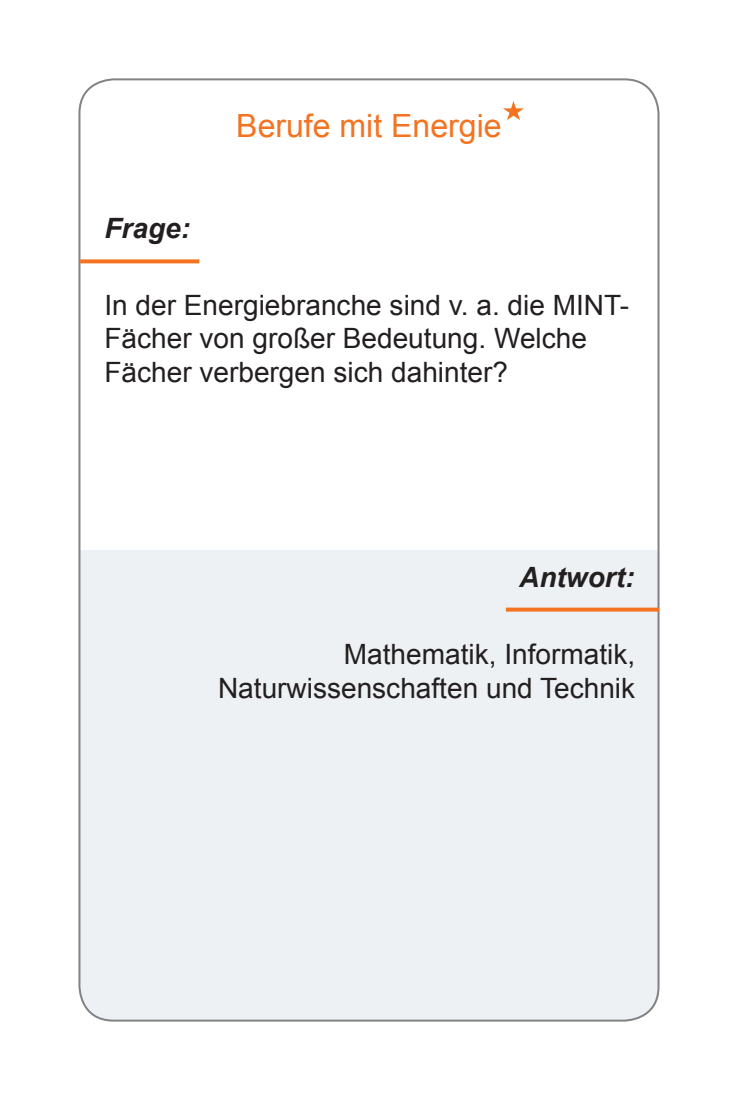
<style>
.page{position:relative;width:738px;height:1100px;background:#fff}
.page>*{position:absolute;margin:0;border:0;box-sizing:border-box;transform-origin:0 0}
.t1{font:32px "Arial";color:#f47321}
.t2{font:28px/33.6px "Arial";color:#231f20}
.t3{font:italic 700 28px "Arial";color:#231f20}
</style>
<div class="page">
<div style="left:81px;top:550px;width:577px;height:470px;background:#edf1f3"></div>
<svg style="left:505px;top:608px;width:153px;height:4px"></svg>
<svg style="left:503px;top:101px;width:20px;height:19px"></svg>
<svg style="left:80px;top:259px;width:119px;height:4px"></svg>
<p class="t3" style="left:104px;top:210px;width:87px">Frage:</p>
<p class="t1" style="left:236px;top:104px;width:266px">Berufe mit Energie</p>
<p class="t2" style="left:104px;top:288px;width:525px">In der Energiebranche sind v. a. die MINT-<br>Fächer von großer Bedeutung. Welche<br>Fächer verbergen sich dahinter?</p>
<p class="t3" style="left:518px;top:559px;width:117px">Antwort:</p>
<p class="t2" style="left:343px;top:638px;width:292px">Mathematik, Informatik,</p>
<p class="t2" style="left:218px;top:671px;width:418px">Naturwissenschaften und Technik</p>
</div>
